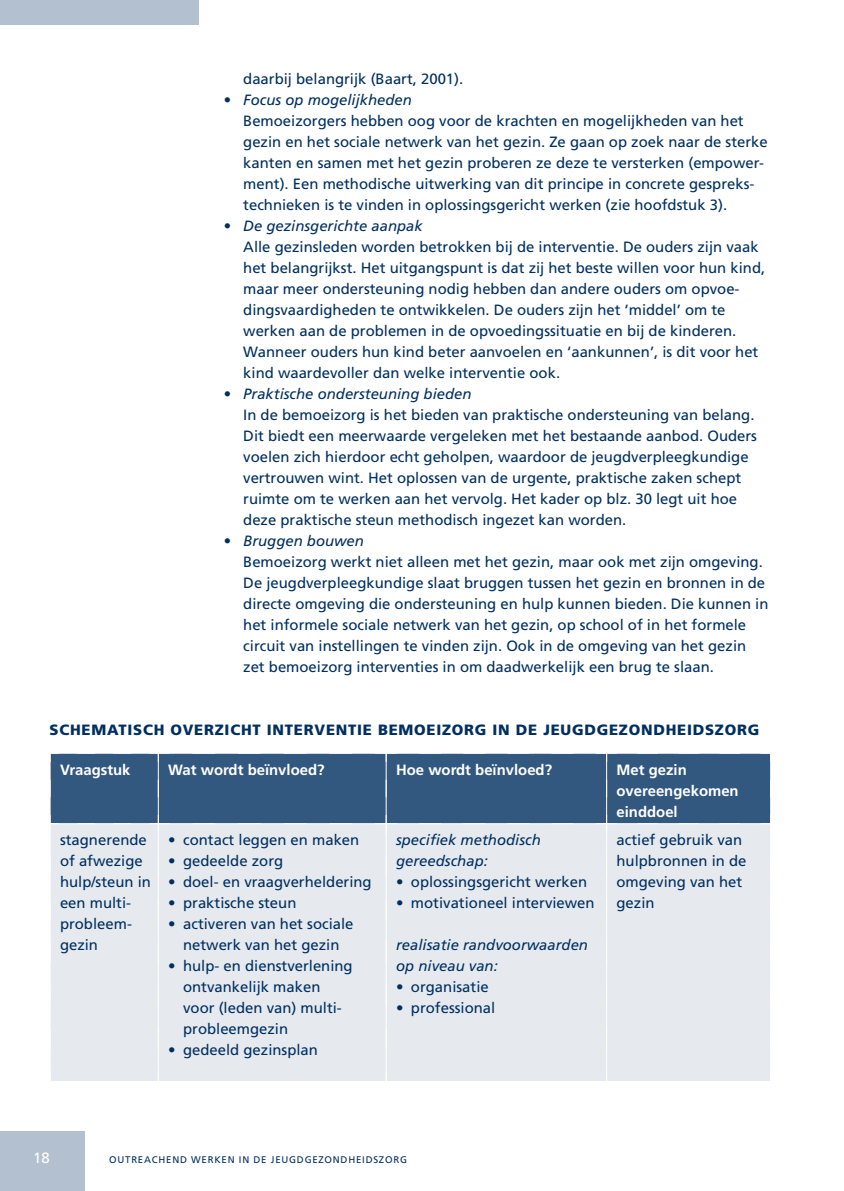
<style>
.page{position:relative;width:844px;height:1191px;background:#fff}
.page>*{position:absolute;margin:0;border:0;box-sizing:border-box;transform-origin:0 0}
.t1{font:14.88px/21px "Frutiger";color:#002f60}
.t2{font:italic 14.88px/21px "Frutiger";color:#002f60}
.t3{font:700 14.88px/21px "Frutiger";color:#fff}
.t4{font:900 14.88px "Frutiger";letter-spacing:.05em;color:#002f60}
.t5{font:14.88px "Frutiger";color:#fff}
.t6{font:9.62px "Frutiger";letter-spacing:.08em;color:#002f60}
</style>
<div class="page">
<div style="left:0;top:1131px;width:84px;height:60px;background:#b3c0cf"></div>
<div style="left:0;top:0;width:198px;height:25px;background:#b3c0cf"></div>
<div style="left:170px;top:753px;width:600px;height:70px;background:#335880"></div>
<div style="left:170px;top:824px;width:600px;height:257px;background:#e6eaef"></div>
<hr style="left:385px;top:823px;width:1px;height:258px;background:#fff">
<hr style="left:606px;top:823px;width:1px;height:258px;background:#fff">
<hr style="left:385px;top:753px;width:1px;height:70px;background:#fff">
<hr style="left:606px;top:753px;width:1px;height:70px;background:#fff">
<svg style="left:385px;top:845px;width:1px;height:204px"></svg>
<svg style="left:374px;top:1070px;width:23px;height:11px"></svg>
<div style="left:595px;top:1070px;width:175px;height:11px;background:#e6eaef"></div>
<svg style="left:192px;top:823px;width:171px;height:1px"></svg>
<svg style="left:50px;top:753px;width:120px;height:328px;background:#c2cdd9"></svg>
<svg style="left:385px;top:771px;width:1px;height:26px"></svg>
<svg style="left:374px;top:753px;width:23px;height:9px"></svg>
<svg style="left:419px;top:823px;width:165px;height:1px"></svg>
<svg style="left:374px;top:815px;width:23px;height:19px"></svg>
<svg style="left:595px;top:753px;width:175px;height:9px;background:#47698c"></svg>
<svg style="left:637px;top:823px;width:113px;height:1px"></svg>
<svg style="left:595px;top:815px;width:21px;height:19px"></svg>
<svg style="left:760px;top:815px;width:10px;height:19px"></svg>
<p class="t1" style="left:243px;top:68px;width:221px">daarbij belangrijk (Baart, 2001).</p>
<p class="t2" style="left:223px;top:89px;width:190px">• Focus op mogelijkheden</p>
<p class="t1" style="left:243px;top:110px;width:526px">Bemoeizorgers hebben oog voor de krachten en mogelijkheden van het gezin en het sociale netwerk van het gezin. Ze gaan op zoek naar de sterke kanten en samen met het gezin proberen ze deze te versterken (empower&shy;ment). Een methodische uitwerking van dit principe in concrete gespreks&shy;technieken is te vinden in oplossingsgericht werken (zie hoofdstuk 3).</p>
<p class="t2" style="left:223px;top:215px;width:201px">• De gezinsgerichte aanpak</p>
<p class="t1" style="left:243px;top:236px;width:523px">Alle gezinsleden worden betrokken bij de interventie. De ouders zijn vaak het belangrijkst. Het uitgangspunt is dat zij het beste willen voor hun kind, maar meer ondersteuning nodig hebben dan andere ouders om opvoe&shy;dingsvaardigheden te ontwikkelen. De ouders zijn het ‘middel’ om te werken aan de problemen in de opvoedingssituatie en bij de kinderen.<br>Wanneer ouders hun kind beter aanvoelen en ‘aankunnen’, is dit voor het kind waardevoller dan welke interventie ook.</p>
<p class="t2" style="left:223px;top:383px;width:249px">• Praktische ondersteuning bieden</p>
<p class="t1" style="left:243px;top:404px;width:515px">In de bemoeizorg is het bieden van praktische ondersteuning van belang.<br>Dit biedt een meerwaarde vergeleken met het bestaande aanbod. Ouders voelen zich hierdoor echt geholpen, waardoor de jeugdverpleegkundige vertrouwen wint. Het oplossen van de urgente, praktische zaken schept ruimte om te werken aan het vervolg. Het kader op blz. 30 legt uit hoe deze praktische steun methodisch ingezet kan worden.</p>
<p class="t2" style="left:223px;top:530px;width:142px">• Bruggen bouwen</p>
<p class="t1" style="left:243px;top:551px;width:526px">Bemoeizorg werkt niet alleen met het gezin, maar ook met zijn omgeving.<br>De jeugdverpleegkundige slaat bruggen tussen het gezin en bronnen in de directe omgeving die ondersteuning en hulp kunnen bieden. Die kunnen in het informele sociale netwerk van het gezin, op school of in het formele circuit van instellingen te vinden zijn. Ook in de omgeving van het gezin zet bemoeizorg interventies in om daadwerkelijk een brug te slaan.</p>
<p class="t4" style="left:50px;top:721px;width:350px">SCHEMATISCH OVERZICHT INTERVENTIE BEMOEI</p>
<p class="t4" style="left:442px;top:721px;width:22px">ZORG</p>
<p class="t4" style="left:492px;top:721px;width:63px">INDEJEUGDGE</p>
<p class="t4" style="left:618px;top:721px;width:22px">ZONDHEID</p>
<p class="t4" style="left:705px;top:721px;width:32px">SZORG</p>
<p class="t3" style="left:60px;top:759px;width:72px">Vraagstuk</p>
<p class="t3" style="left:168px;top:759px;width:158px">Wat wordt beïnvloed?</p>
<p class="t3" style="left:396px;top:759px;width:157px">Hoe wordt beïnvloed?</p>
<p class="t3" style="left:616px;top:759px;width:124px">Met gezin overeengekomen einddoel</p>
<p class="t1" style="left:60px;top:829px;width:92px">stagnerende of afwezige hulp/steun in een multi&shy;probleem&shy;gezin</p>
<p class="t1" style="left:168px;top:829px;width:192px">• contact leggen en maken</p>
<p class="t2" style="left:396px;top:829px;width:146px">specifiek methodisch gereedschap:</p>
<p class="t1" style="left:396px;top:871px;width:192px">• oplossingsgericht werken</p>
<p class="t1" style="left:396px;top:892px;width:200px">• motivationeel interviewen</p>
<p class="t2" style="left:396px;top:934px;width:193px">realisatie randvoorwaarden op niveau van:</p>
<p class="t1" style="left:396px;top:976px;width:94px">• organisatie</p>
<p class="t1" style="left:396px;top:997px;width:101px">• professional</p>
<p class="t1" style="left:616px;top:829px;width:131px">actief gebruik van hulpbronnen in de omgeving van het gezin</p>
<p class="t1" style="left:168px;top:850px;width:116px">• gedeelde zorg</p>
<p class="t1" style="left:168px;top:871px;width:205px">• doel- en vraagverheldering</p>
<p class="t1" style="left:168px;top:892px;width:130px">• praktische steun</p>
<p class="t1" style="left:168px;top:913px;width:187px;text-align:center">• activeren van het sociale netwerk van het gezin</p>
<p class="t1" style="left:183px;top:955px;width:171px;text-indent:-15px">• hulp- en dienstverlening ontvankelijk maken voor (leden van) multi&shy;probleemgezin</p>
<p class="t1" style="left:168px;top:1039px;width:151px">• gedeeld gezinsplan</p>
<p class="t5" style="left:33px;top:1149px;width:18px">18</p>
<p class="t6" style="left:109px;top:1153px;width:299px">Outreachend werken in de Jeugdgezondheidszorg</p>
</div>
